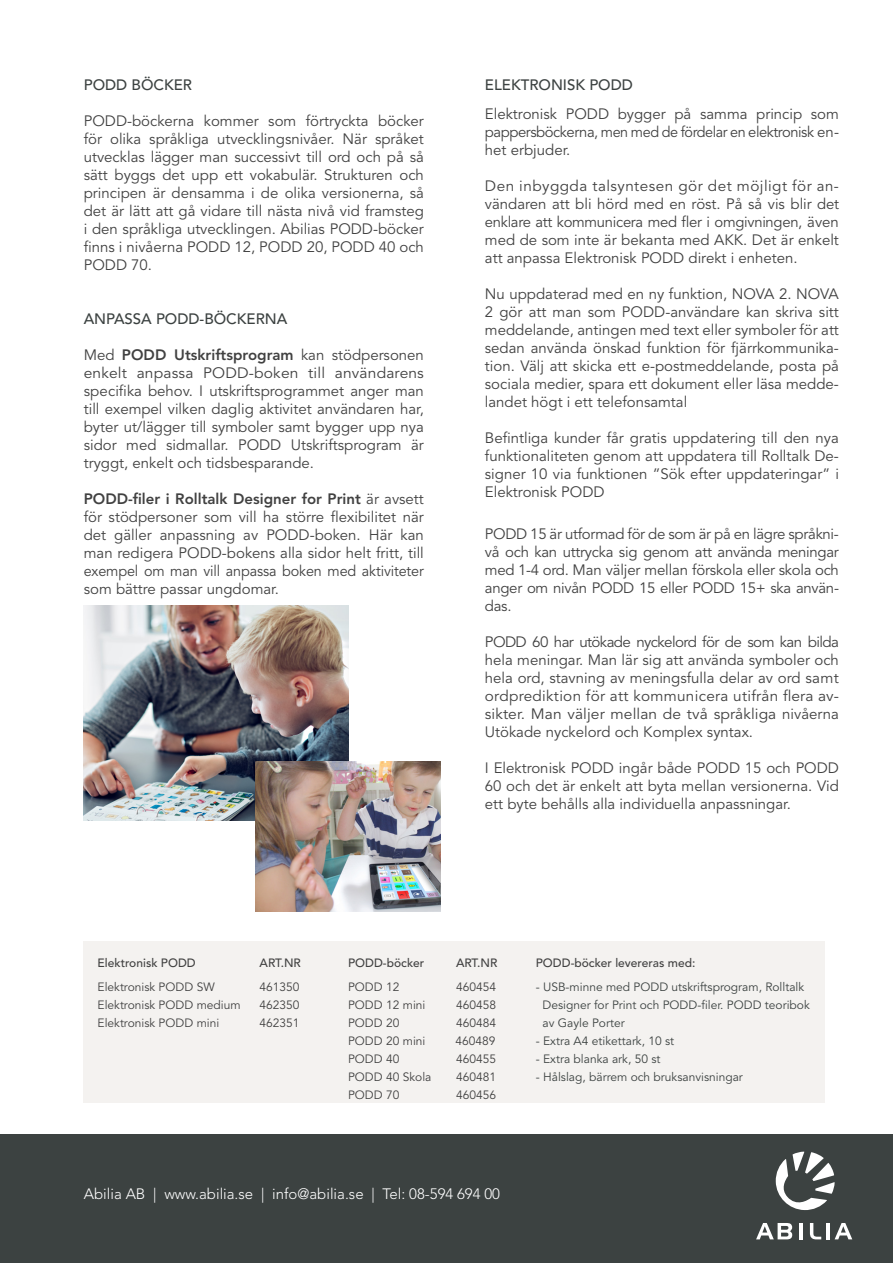
<style>
.page{position:relative;width:893px;height:1263px;background:#fff}
.page>*{position:absolute;margin:0;border:0;box-sizing:border-box;transform-origin:0 0}
.t1{font:15px/18px "Avenir LT Std";color:#414141;text-align:justify}
.t2{font:300 15px "Avenir LT Std";color:#fff}
.t3{font:500 15px "Avenir LT Std";color:#3c4241}
.t4{font:12px/18px "Avenir LT Std";color:#3c4241}
.t5{font:12px "Avenir LT Std";color:#414141}
.t6{font:500 12px "Avenir LT Std";color:#414141}
.s1{font-weight:800}
</style>
<div class="page">
<img style="left:84px;top:606px;width:264px;height:215px">
<div style="left:84px;top:942px;width:741px;height:161px;background:#f4f2f0"></div>
<div style="left:0;top:1134px;width:893px;height:129px;background:#3c4241"></div>
<svg style="left:756px;top:1223px;width:36px;height:16px"></svg>
<hr style="left:799px;top:1223px;width:4px;height:16px;background:#fff">
<svg style="left:810px;top:1223px;width:11px;height:16px"></svg>
<hr style="left:827px;top:1223px;width:3px;height:16px;background:#fff">
<svg style="left:835px;top:1223px;width:17px;height:16px"></svg>
<svg style="left:776px;top:1151px;width:59px;height:59px"></svg>
<img style="left:255px;top:761px;width:186px;height:150px">
<p class="t3" style="left:84px;top:76px;width:110px">PODD BÖCKER</p>
<p class="t1" style="left:84px;top:112px;width:342px">PODD-böckerna kommer som förtryckta böcker för olika språkliga utvecklingsnivåer. När språket utvecklas lägger man successivt till ord och på så sätt byggs det upp ett vokabulär. Strukturen och principen är densamma i de olika versionerna, så det är lätt att gå vidare till nästa nivå vid framsteg i den språkliga utvecklingen. Abilias PODD-böcker finns i nivåerna PODD 12, PODD 20, PODD 40 och PODD 70.</p>
<p class="t3" style="left:84px;top:310px;width:205px">ANPASSA PODD-BÖCKERNA</p>
<p class="t1" style="left:84px;top:346px;width:342px">Med <span class="s1">PODD Utskriftsprogram</span> kan stödpersonen enkelt anpassa PODD-boken till användarens specifika behov. I utskriftsprogrammet anger man till exempel vilken daglig aktivitet användaren har, byter ut/lägger till symboler samt bygger upp nya sidor med sidmallar. PODD Utskriftsprogram är tryggt, enkelt och tidsbesparande.</p>
<p class="t1" style="left:84px;top:490px;width:342px"><span class="s1">PODD-filer i Rolltalk Designer for Print</span> är avsett för stödpersoner som vill ha större flexibilitet när det gäller anpassning av PODD-boken. Här kan man redigera PODD-bokens alla sidor helt fritt, till exempel om man vill anpassa boken med aktiviteter som bättre passar ungdomar.</p>
<p class="t3" style="left:485px;top:76px;width:150px">ELEKTRONISK PODD</p>
<p class="t1" style="left:485px;top:105px;width:356px">Elektronisk PODD bygger på samma princip som pappersböckerna, men med de fördelar en elektronisk en&shy;het erbjuder.</p>
<p class="t1" style="left:485px;top:177px;width:356px">Den inbyggda talsyntesen gör det möjligt för an&shy;vändaren att bli hörd med en röst. På så vis blir det enklare att kommunicera med fler i omgivningen, även med de som inte är bekanta med AKK. Det är enkelt att anpassa Elektronisk PODD direkt i enheten.</p>
<p class="t1" style="left:485px;top:285px;width:356px">Nu uppdaterad med en ny funktion, NOVA 2. NOVA 2 gör att man som PODD-användare kan skriva sitt meddelande, antingen med text eller symboler för att sedan använda önskad funktion för fjärrkommunika&shy;tion. Välj att skicka ett e-postmeddelande, posta på sociala medier, spara ett dokument eller läsa medde&shy;landet högt i ett telefonsamtal</p>
<p class="t1" style="left:485px;top:429px;width:356px">Befintliga kunder får gratis uppdatering till den nya funktionaliteten genom att uppdatera till Rolltalk De&shy;signer 10 via funktionen ”Sök efter uppdateringar” i Elektronisk PODD</p>
<p class="t1" style="left:485px;top:525px;width:356px">PODD 15 är utformad för de som är på en lägre språkni&shy;vå och kan uttrycka sig genom att använda meningar med 1-4 ord. Man väljer mellan förskola eller skola och anger om nivån PODD 15 eller PODD 15+ ska använ&shy;das.</p>
<p class="t1" style="left:485px;top:633px;width:356px">PODD 60 har utökade nyckelord för de som kan bilda hela meningar. Man lär sig att använda symboler och hela ord, stavning av meningsfulla delar av ord samt ordprediktion för att kommunicera utifrån flera av&shy;sikter. Man väljer mellan de två språkliga nivåerna Utökade nyckelord och Komplex syntax.</p>
<p class="t1" style="left:485px;top:759px;width:356px">I Elektronisk PODD ingår både PODD 15 och PODD 60 och det är enkelt att byta mellan versionerna. Vid ett byte behålls alla individuella anpassningar.</p>
<p class="t6" style="left:98px;top:955px;width:100px">Elektronisk PODD</p>
<p class="t6" style="left:260px;top:955px;width:43px">ART.NR</p>
<p class="t5" style="left:98px;top:979px;width:119px">Elektronisk PODD SW</p>
<p class="t5" style="left:260px;top:979px;width:42px">461350</p>
<p class="t5" style="left:98px;top:997px;width:145px">Elektronisk PODD medium</p>
<p class="t5" style="left:260px;top:997px;width:42px">462350</p>
<p class="t5" style="left:98px;top:1015px;width:123px">Elektronisk PODD mini</p>
<p class="t5" style="left:260px;top:1015px;width:42px">462351</p>
<p class="t6" style="left:348px;top:955px;width:78px">PODD-böcker</p>
<p class="t6" style="left:456px;top:955px;width:43px">ART.NR</p>
<p class="t5" style="left:348px;top:979px;width:53px">PODD 12</p>
<p class="t5" style="left:456px;top:979px;width:42px">460454</p>
<p class="t5" style="left:348px;top:997px;width:79px">PODD 12 mini</p>
<p class="t5" style="left:456px;top:997px;width:42px">460458</p>
<p class="t5" style="left:348px;top:1015px;width:53px">PODD 20</p>
<p class="t5" style="left:456px;top:1015px;width:42px">460484</p>
<p class="t5" style="left:348px;top:1033px;width:79px">PODD 20 mini</p>
<p class="t5" style="left:455px;top:1033px;width:42px">460489</p>
<p class="t5" style="left:348px;top:1051px;width:53px">PODD 40</p>
<p class="t5" style="left:456px;top:1051px;width:42px">460455</p>
<p class="t5" style="left:348px;top:1069px;width:85px">PODD 40 Skola</p>
<p class="t5" style="left:456px;top:1069px;width:42px">460481</p>
<p class="t5" style="left:348px;top:1087px;width:53px">PODD 70</p>
<p class="t5" style="left:456px;top:1087px;width:42px">460456</p>
<p class="t2" style="left:84px;top:1185px;width:418px">Abilia AB | www.abilia.se | info@abilia.se | Tel: 08-594 694 00</p>
<p class="t6" style="left:536px;top:955px;width:161px">PODD-böcker levereras med:</p>
<p class="t4" style="left:542px;top:978px;width:269px;text-indent:-7px">- USB-minne med PODD utskriftsprogram, Rolltalk<br>Designer for Print och PODD-filer. PODD teoribok av Gayle Porter</p>
<p class="t4" style="left:536px;top:1032px;width:140px">- Extra A4 etikettark, 10 st</p>
<p class="t4" style="left:536px;top:1050px;width:126px">- Extra blanka ark, 50 st</p>
<p class="t4" style="left:536px;top:1068px;width:209px">- Hålslag, bärrem och bruksanvisningar</p>
</div>
